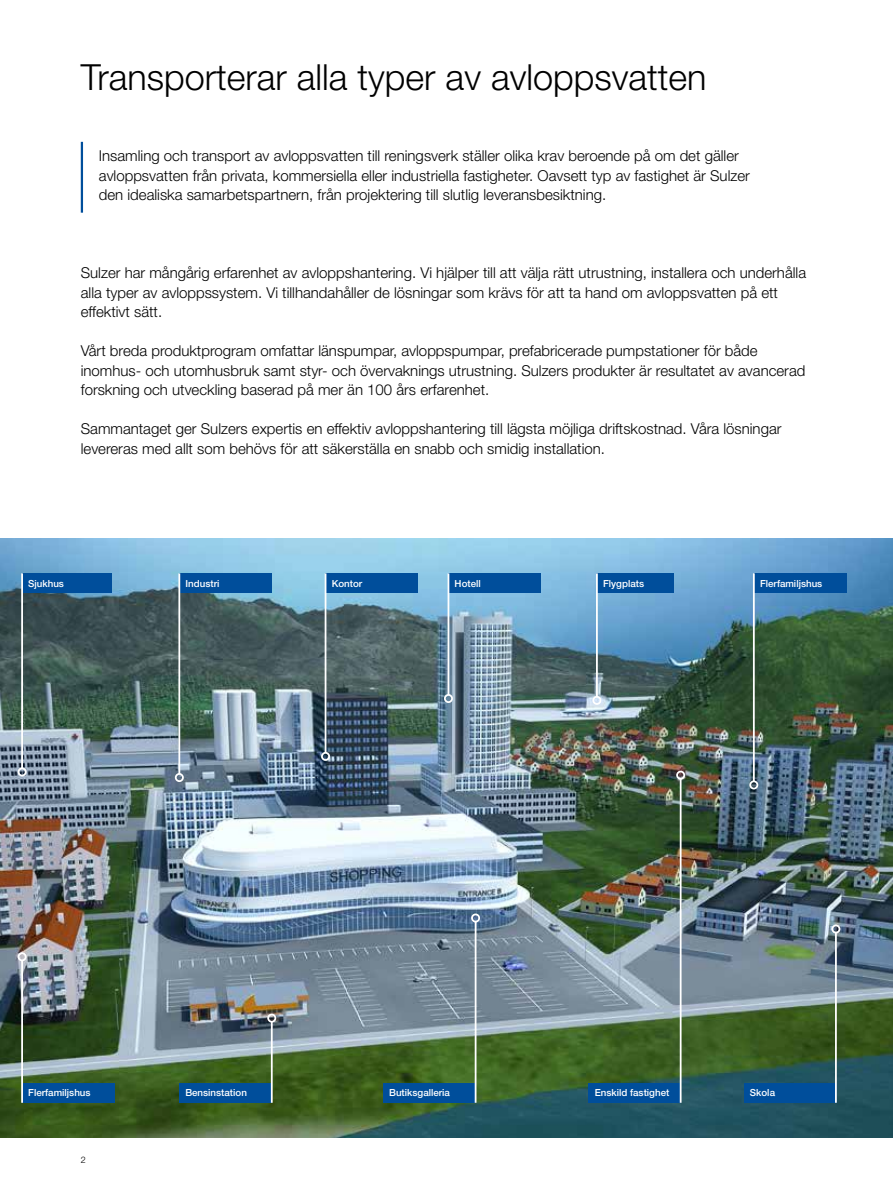
<style>
.page{position:relative;width:893px;height:1191px;background:#fff}
.page>*{position:absolute;margin:0;border:0;box-sizing:border-box;transform-origin:0 0}
.t1{font:300 36px "Helvetica Neue LT Pro";color:#000}
.t2{font:300 15px/19.5px "Helvetica Neue LT Pro";color:#000}
.t3{font:500 9.75px "Helvetica Neue LT Pro";color:#fff}
.t4{font:300 9px "Helvetica Neue LT Pro";color:#000}
</style>
<div class="page">
<hr style="left:81px;top:142px;width:2px;height:71px;background:#004e9b">
<img style="left:0;top:538px;width:893px;height:599px">
<div style="left:744px;top:1083px;width:92px;height:19px;background:#004e9b"></div>
<hr style="left:835px;top:932px;width:2px;height:170px;background:#fff">
<div style="left:831px;top:924px;width:9px;height:9px;border:2px solid #fff;border-radius:50%"></div>
<div style="left:589px;top:1083px;width:92px;height:19px;background:#004e9b"></div>
<hr style="left:680px;top:778px;width:1px;height:324px;background:#fff">
<div style="left:676px;top:770px;width:9px;height:9px;border:2px solid #fff;border-radius:50%"></div>
<div style="left:383px;top:1083px;width:93px;height:19px;background:#004e9b"></div>
<hr style="left:475px;top:921px;width:1px;height:181px;background:#fff">
<div style="left:471px;top:913px;width:9px;height:9px;border:2px solid #fff;border-radius:50%"></div>
<div style="left:179px;top:1083px;width:93px;height:19px;background:#004e9b"></div>
<hr style="left:271px;top:1021px;width:2px;height:81px;background:#fff">
<div style="left:267px;top:1013px;width:9px;height:9px;border:2px solid #fff;border-radius:50%"></div>
<div style="left:22px;top:1083px;width:93px;height:19px;background:#004e9b"></div>
<hr style="left:21px;top:960px;width:2px;height:142px;background:#fff">
<div style="left:18px;top:952px;width:9px;height:9px;border:2px solid #fff;border-radius:50%"></div>
<div style="left:22px;top:573px;width:90px;height:20px;background:#004e9b"></div>
<hr style="left:21px;top:573px;width:2px;height:195px;background:#fff">
<div style="left:18px;top:767px;width:9px;height:9px;border:2px solid #fff;border-radius:50%"></div>
<div style="left:326px;top:573px;width:92px;height:20px;background:#004e9b"></div>
<hr style="left:325px;top:573px;width:1px;height:180px;background:#fff">
<div style="left:321px;top:752px;width:9px;height:9px;border:2px solid #fff;border-radius:50%"></div>
<div style="left:754px;top:573px;width:92px;height:20px;background:#004e9b"></div>
<hr style="left:753px;top:573px;width:2px;height:208px;background:#fff">
<div style="left:749px;top:780px;width:9px;height:9px;border:2px solid #fff;border-radius:50%"></div>
<div style="left:597px;top:573px;width:77px;height:20px;background:#004e9b"></div>
<hr style="left:596px;top:573px;width:2px;height:124px;background:#fff">
<div style="left:592px;top:696px;width:9px;height:9px;border:2px solid #fff;border-radius:50%"></div>
<div style="left:448px;top:573px;width:93px;height:20px;background:#004e9b"></div>
<hr style="left:448px;top:573px;width:1px;height:122px;background:#fff">
<div style="left:444px;top:694px;width:9px;height:9px;border:2px solid #fff;border-radius:50%"></div>
<div style="left:179px;top:573px;width:93px;height:20px;background:#004e9b"></div>
<hr style="left:178px;top:573px;width:2px;height:201px;background:#fff">
<div style="left:175px;top:773px;width:9px;height:9px;border:2px solid #fff;border-radius:50%"></div>
<h1 class="t1" style="left:81px;top:55px;width:627px">Transporterar alla typer av avloppsvatten</h1>
<p class="t2" style="left:99px;top:146px;width:652px">Insamling och transport av avloppsvatten till reningsverk ställer olika krav beroende på om det gäller avloppsvatten från privata, kommersiella eller industriella fastigheter. Oavsett typ av fastighet är Sulzer den idealiska samarbetspartnern, från projektering till slutlig leveransbesiktning.</p>
<p class="t2" style="left:81px;top:263px;width:727px">Sulzer har mångårig erfarenhet av avloppshantering. Vi hjälper till att välja rätt utrustning, installera och underhålla alla typer av avloppssystem. Vi tillhandahåller de lösningar som krävs för att ta hand om avloppsvatten på ett effektivt sätt.</p>
<p class="t2" style="left:81px;top:341px;width:726px">Vårt breda produktprogram omfattar länspumpar, avloppspumpar, prefabricerade pumpstationer för både inomhus- och utomhusbruk samt styr- och övervaknings utrustning. Sulzers produkter är resultatet av avancerad forskning och utveckling baserad på mer än 100 års erfarenhet.</p>
<p class="t2" style="left:81px;top:419px;width:702px">Sammantaget ger Sulzers expertis en effektiv avloppshantering till lägsta möjliga driftskostnad. Våra lösningar levereras med allt som behövs för att säkerställa en snabb och smidig installation.</p>
<p class="t3" style="left:28px;top:577px;width:37px">Sjukhus</p>
<p class="t3" style="left:186px;top:577px;width:35px">Industri</p>
<p class="t3" style="left:332px;top:577px;width:32px">Kontor</p>
<p class="t3" style="left:455px;top:577px;width:28px">Hotell</p>
<p class="t3" style="left:603px;top:577px;width:43px">Flygplats</p>
<p class="t3" style="left:760px;top:577px;width:64px">Flerfamiljshus</p>
<p class="t3" style="left:28px;top:1087px;width:64px">Flerfamiljshus</p>
<p class="t3" style="left:185px;top:1087px;width:63px">Bensinstation</p>
<p class="t3" style="left:389px;top:1087px;width:62px">Butiksgalleria</p>
<p class="t3" style="left:595px;top:1087px;width:76px">Enskild fastighet</p>
<p class="t3" style="left:750px;top:1087px;width:27px">Skola</p>
<p class="t4" style="left:81px;top:1154px;width:7px">2</p>
</div>
